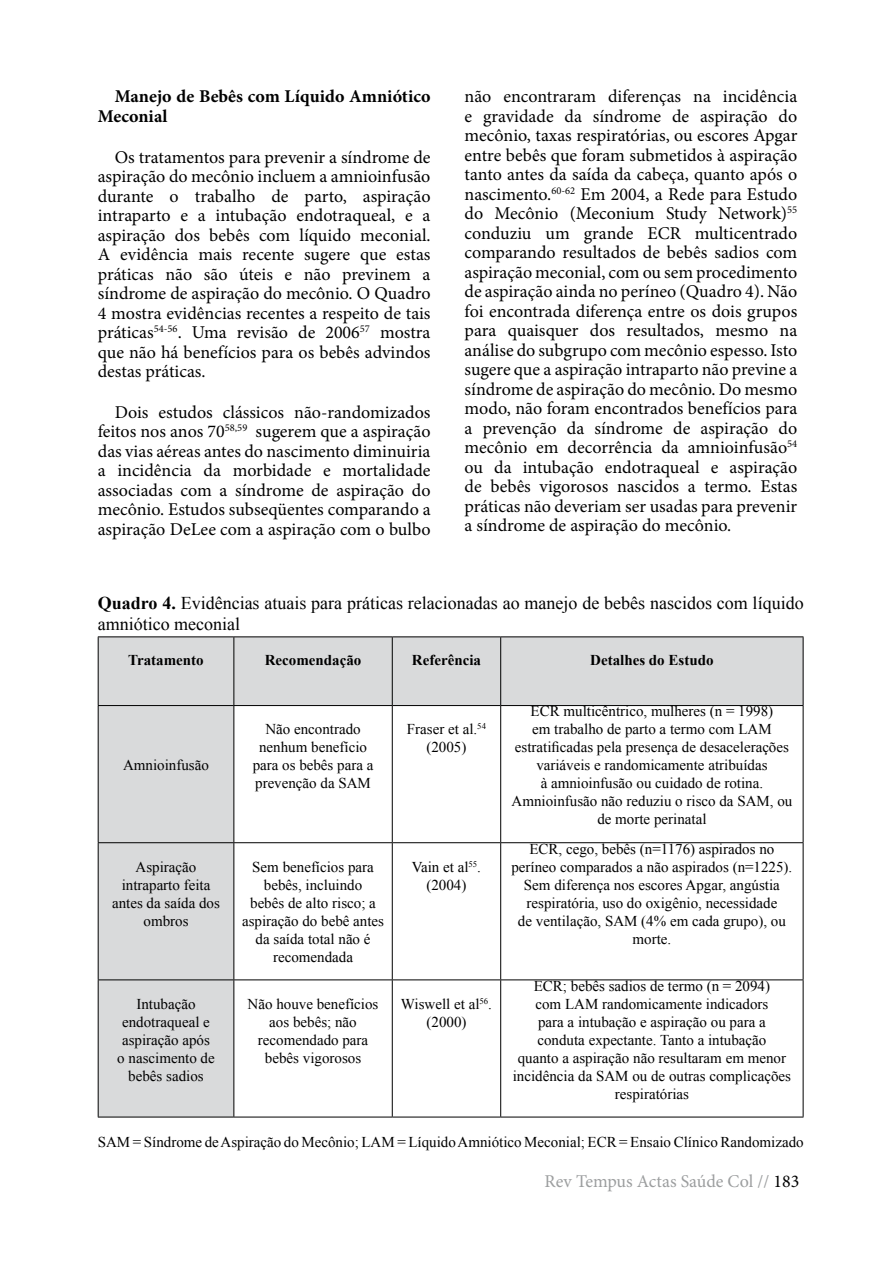
<style>
.page{position:relative;width:893px;height:1263px;background:#fff}
.page>*{position:absolute;margin:0;border:0;box-sizing:border-box;transform-origin:0 0}
.t1{font:18px/19.5px "Minion Pro";color:#000;text-align:justify}
.t2{font:18px/21.6px "Times New Roman";color:#000}
.t3{font:700 18px/19.5px "Minion Pro";color:#000}
.t4{font:18px "Minion Pro";color:#9c9e9f}
.t5{font:15px/18px "Times New Roman";color:#000;text-align:center}
.t6{font:700 15px "Times New Roman";color:#000}
.s1{font-weight:700}
.s2{color:#000}
</style>
<div class="page">
<svg style="left:99px;top:637px;width:704px;height:480px"></svg>
<hr style="left:98px;top:636px;width:136px;height:1px;background:#000">
<hr style="left:98px;top:637px;width:1px;height:68px;background:#000">
<hr style="left:234px;top:636px;width:158px;height:1px;background:#000">
<hr style="left:233px;top:637px;width:1px;height:68px;background:#000">
<hr style="left:392px;top:636px;width:109px;height:1px;background:#000">
<hr style="left:392px;top:637px;width:1px;height:68px;background:#000">
<hr style="left:501px;top:636px;width:302px;height:1px;background:#000">
<hr style="left:500px;top:637px;width:1px;height:68px;background:#000">
<hr style="left:803px;top:637px;width:1px;height:68px;background:#000">
<hr style="left:98px;top:705px;width:136px;height:1px;background:#000">
<hr style="left:98px;top:706px;width:1px;height:136px;background:#000">
<hr style="left:234px;top:705px;width:158px;height:1px;background:#000">
<hr style="left:233px;top:706px;width:1px;height:136px;background:#000">
<hr style="left:392px;top:705px;width:109px;height:1px;background:#000">
<hr style="left:392px;top:706px;width:1px;height:136px;background:#000">
<hr style="left:501px;top:705px;width:302px;height:1px;background:#000">
<hr style="left:500px;top:706px;width:1px;height:136px;background:#000">
<hr style="left:803px;top:706px;width:1px;height:136px;background:#000">
<hr style="left:98px;top:842px;width:136px;height:1px;background:#000">
<hr style="left:98px;top:843px;width:1px;height:136px;background:#000">
<hr style="left:234px;top:842px;width:158px;height:1px;background:#000">
<hr style="left:233px;top:843px;width:1px;height:136px;background:#000">
<hr style="left:392px;top:842px;width:109px;height:1px;background:#000">
<hr style="left:392px;top:843px;width:1px;height:136px;background:#000">
<hr style="left:501px;top:842px;width:302px;height:1px;background:#000">
<hr style="left:500px;top:843px;width:1px;height:136px;background:#000">
<hr style="left:803px;top:843px;width:1px;height:136px;background:#000">
<hr style="left:98px;top:979px;width:136px;height:1px;background:#000">
<hr style="left:98px;top:980px;width:1px;height:137px;background:#000">
<hr style="left:234px;top:979px;width:158px;height:1px;background:#000">
<hr style="left:233px;top:980px;width:1px;height:137px;background:#000">
<hr style="left:392px;top:979px;width:109px;height:1px;background:#000">
<hr style="left:392px;top:980px;width:1px;height:137px;background:#000">
<hr style="left:501px;top:979px;width:302px;height:1px;background:#000">
<hr style="left:500px;top:980px;width:1px;height:137px;background:#000">
<hr style="left:803px;top:980px;width:1px;height:137px;background:#000">
<hr style="left:98px;top:1117px;width:136px;height:1px;background:#000">
<hr style="left:234px;top:1117px;width:158px;height:1px;background:#000">
<hr style="left:392px;top:1117px;width:109px;height:1px;background:#000">
<hr style="left:501px;top:1117px;width:302px;height:1px;background:#000">
<p class="t3" style="left:98px;top:87px;width:334px;text-indent:17px">Manejo de Bebês com Líquido Amniótico<br>Meconial</p>
<p class="t1" style="left:98px;top:147px;width:334px;text-indent:17px">Os tratamentos para prevenir a síndrome de aspiração do mecônio incluem a amnioinfusão durante o trabalho de parto, aspiração intraparto e a intubação endotraqueal, e a aspiração dos bebês com líquido meconial.<br>A evidência mais recente sugere que estas práticas não são úteis e não previnem a síndrome de aspiração do mecônio. O Quadro 4 mostra evidências recentes a respeito de tais práticas<sup>54-56</sup>. Uma revisão de 2006<sup>57</sup> mostra que não há benefícios para os bebês advindos destas práticas.</p>
<p class="t1" style="left:98px;top:402px;width:334px;text-indent:17px">Dois estudos clássicos não-randomizados feitos nos anos 70<sup>58,59</sup> sugerem que a aspiração das vias aéreas antes do nascimento diminuiria a incidência da morbidade e mortalidade associadas com a síndrome de aspiração do mecônio. Estudos subseqüentes comparando a aspiração DeLee com a aspiração com o bulbo</p>
<p class="t1" style="left:465px;top:87px;width:334px">não encontraram diferenças na incidência e gravidade da síndrome de aspiração do mecônio, taxas respiratórias, ou escores Apgar entre bebês que foram submetidos à aspiração tanto antes da saída da cabeça, quanto após o nascimento.<sup>60-62</sup> Em 2004, a Rede para Estudo do Mecônio (Meconium Study Network)<sup>55 </sup>conduziu um grande ECR multicentrado comparando resultados de bebês sadios com aspiração meconial, com ou sem procedimento de aspiração ainda no períneo (Quadro 4). Não foi encontrada diferença entre os dois grupos para quaisquer dos resultados, mesmo na análise do subgrupo com mecônio espesso. Isto sugere que a aspiração intraparto não previne a síndrome de aspiração do mecônio. Do mesmo modo, não foram encontrados benefícios para a prevenção da síndrome de aspiração do mecônio em decorrência da amnioinfusão<sup>54 </sup>ou da intubação endotraqueal e aspiração de bebês vigorosos nascidos a termo. Estas práticas não deveriam ser usadas para prevenir a síndrome de aspiração do mecônio.</p>
<p class="t2" style="left:98px;top:592px;width:707px"><span class="s1">Quadro 4.</span> Evidências atuais para práticas relacionadas ao manejo de bebês nascidos com líquido amniótico meconial</p>
<p class="t6" style="left:128px;top:650px;width:77px">Tratamento</p>
<p class="t6" style="left:265px;top:650px;width:98px">Recomendação</p>
<p class="t6" style="left:412px;top:650px;width:71px">Referência</p>
<p class="t6" style="left:590px;top:650px;width:125px">Detalhes do Estudo</p>
<p class="t5" style="left:123px;top:756px;width:87px">Amnioinfusão</p>
<p class="t5" style="left:253px;top:720px;width:122px">Não encontrado nenhum benefício para os bebês para a prevenção da SAM</p>
<p class="t5" style="left:407px;top:720px;width:81px">Fraser et al.<sup>54 </sup>(2005)</p>
<p class="t5" style="left:112px;top:857px;width:109px">Aspiração intraparto feita antes da saída dos ombros</p>
<p class="t5" style="left:242px;top:857px;width:144px">Sem benefícios para bebês, incluindo<br>bebês de alto risco; a aspiração do bebê antes da saída total não é recomendada</p>
<p class="t5" style="left:412px;top:857px;width:71px">Vain et al<sup>55</sup>. (2004)</p>
<p class="t5" style="left:511px;top:702px;width:282px">ECR multicêntrico, mulheres (n = 1998)<br>em trabalho de parto a termo com LAM estratificadas pela presença de desacelerações variáveis e randomicamente atribuídas<br>à amnioinfusão ou cuidado de rotina.<br>Amnioinfusão não reduziu o risco da SAM, ou de morte perinatal</p>
<p class="t5" style="left:511px;top:839px;width:282px">ECR, cego, bebês (n=1176) aspirados no períneo comparados a não aspirados (n=1225).<br>Sem diferença nos escores Apgar, angústia respiratória, uso do oxigênio, necessidade<br>de ventilação, SAM (4% em cada grupo), ou morte.</p>
<p class="t5" style="left:513px;top:976px;width:280px">ECR; bebês sadios de termo (n = 2094)<br>com LAM randomicamente indicadors<br>para a intubação e aspiração ou para a conduta expectante. Tanto a intubação<br>quanto a aspiração não resultaram em menor incidência da SAM ou de outras complicações respiratórias</p>
<p class="t5" style="left:98px;top:1133px;width:707px">SAM = Síndrome de Aspiração do Mecônio; LAM = Líquido Amniótico Meconial; ECR = Ensaio Clínico Randomizado</p>
<p class="t5" style="left:117px;top:994px;width:99px">Intubação endotraqueal e aspiração após o nascimento de bebês sadios</p>
<p class="t5" style="left:248px;top:994px;width:132px">Não houve benefícios aos bebês; não recomendado para bebês vigorosos</p>
<p class="t5" style="left:401px;top:994px;width:93px">Wiswell et al<sup>56</sup>. (2000)</p>
<p class="t4" style="left:545px;top:1169px;width:256px">Rev Tempus Actas Saúde Col // <span class="s2">183</span></p>
</div>
